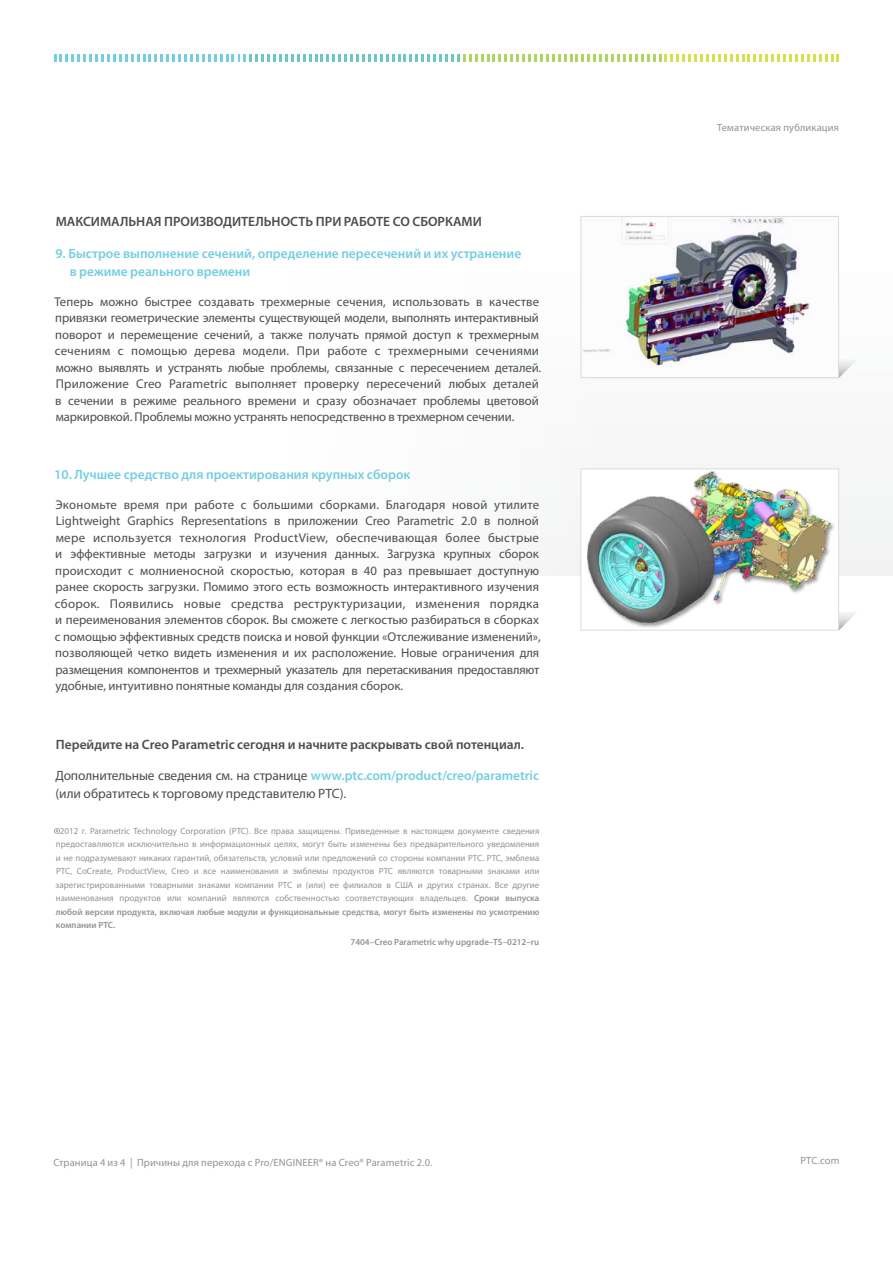
<style>
.page{position:relative;width:893px;height:1263px;background:#fff}
.page>*{position:absolute;margin:0;border:0;box-sizing:border-box;transform-origin:0 0}
.t1{font:600 13.5px/18px "Myriad Pro";color:#74cee2}
.t2{font:600 13.5px "Myriad Pro";color:#4d4d4f}
.t3{font:13.5px/18px "Myriad Pro";letter-spacing:-.005em;color:#4d4d4f}
.t4{font:12.75px/16.5px "Myriad Pro";color:#4d4d4f}
.t5{font:10.5px "Myriad Pro";letter-spacing:.01em;color:#919396}
.t6{font:9px/13.5px "Myriad Pro";color:#919396;text-align:justify}
.t7{font:600 9px "Myriad Pro";color:#919396}
.s1{font-weight:600;color:#74cee2}
.s2{font-weight:600}
</style>
<div class="page">
<svg style="left:54px;top:54px;width:785px;height:8px"></svg>
<svg style="left:54px;top:828px;width:6px;height:6px"></svg>
<img style="left:839px;top:359px;width:17px;height:19px">
<img style="left:582px;top:218px;width:229px;height:149px">
<div style="left:580px;top:216px;width:259px;height:162px;border:1px solid #dadbdd"></div>
<img style="left:839px;top:612px;width:16px;height:18px">
<img style="left:587px;top:471px;width:247px;height:157px">
<div style="left:580px;top:468px;width:259px;height:162px;border:1px solid #dadbdd"></div>
<p class="t2" style="left:56px;top:213px;width:428px">МАКСИМАЛЬНАЯ ПРОИЗВОДИТЕЛЬНОСТЬ ПРИ РАБОТЕ СО СБОРКАМИ</p>
<p class="t1" style="left:70px;top:244px;width:453px;text-indent:-14px">9. Быстрое выполнение сечений, определение пересечений и их устранение в режиме реального времени</p>
<p class="t4" style="left:55px;top:293px;width:488px">Теперь можно быстрее создавать трехмерные сечения, использовать в качестве привязки геометрические элементы существующей модели, выполнять интерактивный поворот и перемещение сечений, а также получать прямой доступ к трехмерным сечениям с помощью дерева модели. При работе с трехмерными сечениями можно выявлять и устранять любые проблемы, связанные с пересечением деталей.<br>Приложение Creo Parametric выполняет проверку пересечений любых деталей в сечении в режиме реального времени и сразу обозначает проблемы цветовой маркировкой. Проблемы можно устранять непосредственно в трехмерном сечении.</p>
<p class="t1" style="left:54px;top:465px;width:358px">10. Лучшее средство для проектирования крупных сборок</p>
<p class="t4" style="left:55px;top:496px;width:488px">Экономьте время при работе с большими сборками. Благодаря новой утилите Lightweight Graphics Representations в приложении Creo Parametric 2.0 в полной мере используется технология ProductView, обеспечивающая более быстрые и эффективные методы загрузки и изучения данных. Загрузка крупных сборок происходит с молниеносной скоростью, которая в 40 раз превышает доступную ранее скорость загрузки. Помимо этого есть возможность интерактивного изучения сборок. Появились новые средства реструктуризации, изменения порядка и переименования элементов сборок. Вы сможете с легкостью разбираться в сборках с помощью эффективных средств поиска и новой функции «Отслеживание изменений», позволяющей четко видеть изменения и их расположение. Новые ограничения для размещения компонентов и трехмерный указатель для перетаскивания предоставляют удобные, интуитивно понятные команды для создания сборок.</p>
<p class="t2" style="left:56px;top:735px;width:470px">Перейдите на Creo Parametric сегодня и начните раскрывать свой потенциал.</p>
<p class="t3" style="left:55px;top:766px;width:485px">Дополнительные сведения см. на странице <span class="s1">www.ptc.com/product/creo/parametric </span>(или обратитесь к торговому представителю PTC).</p>
<p class="t6" style="left:56px;top:824px;width:485px;text-indent:4px">2012 г. Parametric Technology Corporation (PTC). Все права защищены. Приведенные в настоящем документе сведения предоставляются исключительно в информационных целях, могут быть изменены без предварительного уведомления и не подразумевают никаких гарантий, обязательств, условий или предложений со стороны компании PTC. PTC, эмблема PTC, CoCreate, ProductView, Creo и все наименования и эмблемы продуктов PTC являются товарными знаками или зарегистрированными товарными знаками компании PTC и (или) ее филиалов в США и других странах. Все другие наименования продуктов или компаний являются собственностью соответствующих владельцев. <span class="s2">Сроки выпуска любой версии продукта, включая любые модули и функциональные средства, могут быть изменены по усмотрению компании PTC.</span></p>
<p class="t7" style="left:350px;top:936px;width:190px">7404–Creo Parametric why upgrade–TS–0212–ru</p>
<p class="t5" style="left:717px;top:121px;width:123px">Тематическая публикация</p>
<p class="t5" style="left:53px;top:1155px;width:380px">Страница 4 из 4 | Причины для перехода с Pro/ENGINEER® на Creo® Parametric 2.0.</p>
<p class="t5" style="left:800px;top:1154px;width:41px">PTC.com</p>
</div>
